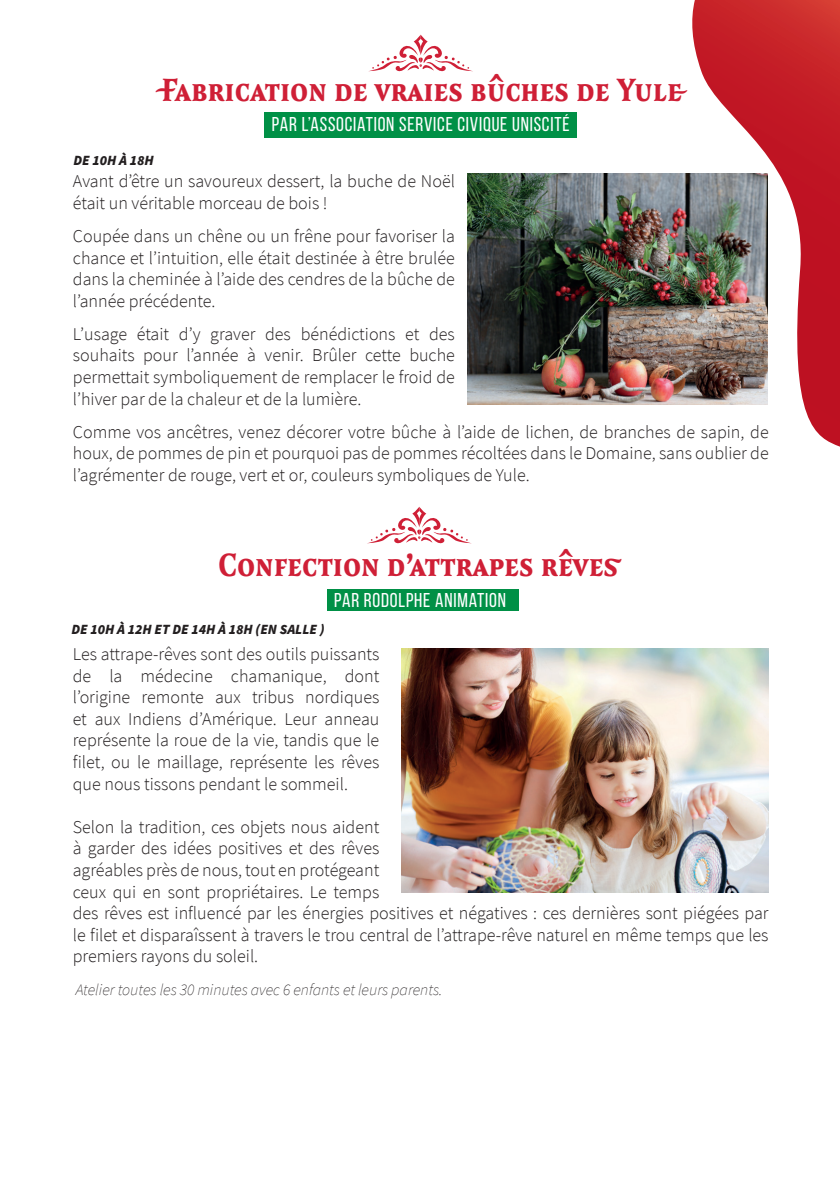
<style>
.page{position:relative;width:840px;height:1191px;background:#fff}
.page>*{position:absolute;margin:0;border:0;box-sizing:border-box;transform-origin:0 0}
.t1{font:42px "Capellina Bold Caps";color:#cf1f36}
.t2{font:20px "Bebas Neue";letter-spacing:.04em;color:#fff}
.t3{font:300 18px/21.6px "Source Sans Pro";color:#231f20;text-align:justify}
.t4{font:italic 200 16px "Source Sans Pro";color:#231f20}
.t5{font:italic 900 14px "Source Sans Pro";color:#231f20}
</style>
<div class="page">
<div style="left:327px;top:589px;width:191px;height:22px;background:#009046"></div>
<div style="left:264px;top:112px;width:312px;height:26px;background:#009046"></div>
<svg style="left:690px;top:0;width:149px;height:447px"></svg>
<img style="left:401px;top:648px;width:367px;height:244px">
<svg style="left:368px;top:35px;width:105px;height:37px"></svg>
<svg style="left:367px;top:507px;width:104px;height:37px"></svg>
<img style="left:467px;top:174px;width:300px;height:230px">
<h1 class="t1" style="left:156px;top:69px;width:532px">Fabrication de vraies bûches de Yule</h1>
<p class="t2" style="left:272px;top:113px;width:299px">PAR L’ASSOCIATION SERVICE CIVIQUE UNISCITÉ</p>
<p class="t5" style="left:73px;top:151px;width:82px">DE 10H À 18H</p>
<p class="t3" style="left:73px;top:171px;width:383px">Avant d’être un savoureux dessert, la buche de Noël était un véritable morceau de bois !</p>
<p class="t3" style="left:73px;top:225px;width:383px">Coupée dans un chêne ou un frêne pour favoriser la chance et l’intuition, elle était destinée à être brulée dans la cheminée à l’aide des cendres de la bûche de l’année précédente.</p>
<p class="t3" style="left:73px;top:323px;width:383px">L’usage était d’y graver des bénédictions et des souhaits pour l’année à venir. Brûler cette buche permettait symboliquement de remplacer le froid de l’hiver par de la chaleur et de la lumière.</p>
<p class="t3" style="left:73px;top:421px;width:697px">Comme vos ancêtres, venez décorer votre bûche à l’aide de lichen, de branches de sapin, de houx, de pommes de pin et pourquoi pas de pommes récoltées dans le Domaine, sans oublier de l’agrémenter de rouge, vert et or, couleurs symboliques de Yule.</p>
<h1 class="t1" style="left:218px;top:545px;width:404px">Confection d’attrapes rêves</h1>
<p class="t2" style="left:334px;top:589px;width:173px">PAR RODOLPHE ANIMATION</p>
<p class="t5" style="left:71px;top:620px;width:255px">DE 10H À 12H ET DE 14H À 18H (EN SALLE )</p>
<p class="t3" style="left:73px;top:643px;width:308px">Les attrape-rêves sont des outils puissants de la médecine chamanique, dont l’origine remonte aux tribus nordiques et aux Indiens d’Amérique. Leur anneau représente la roue de la vie, tandis que le filet, ou le maillage, représente les rêves que nous tissons pendant le sommeil.</p>
<p class="t3" style="left:73px;top:816px;width:697px;text-align:left">Selon la tradition, ces objets nous aident<br>à garder des idées positives et des rêves<br>agréables près de nous, tout en protégeant<br>ceux qui en sont propriétaires. Le temps<br>des rêves est influencé par les énergies positives et négatives : ces dernières sont piégées par le filet et disparaîssent à travers le trou central de l’attrape-rêve naturel en même temps que les premiers rayons du soleil.</p>
<p class="t4" style="left:76px;top:979px;width:368px">Atelier toutes les 30 minutes avec 6 enfants et leurs parents.</p>
</div>
